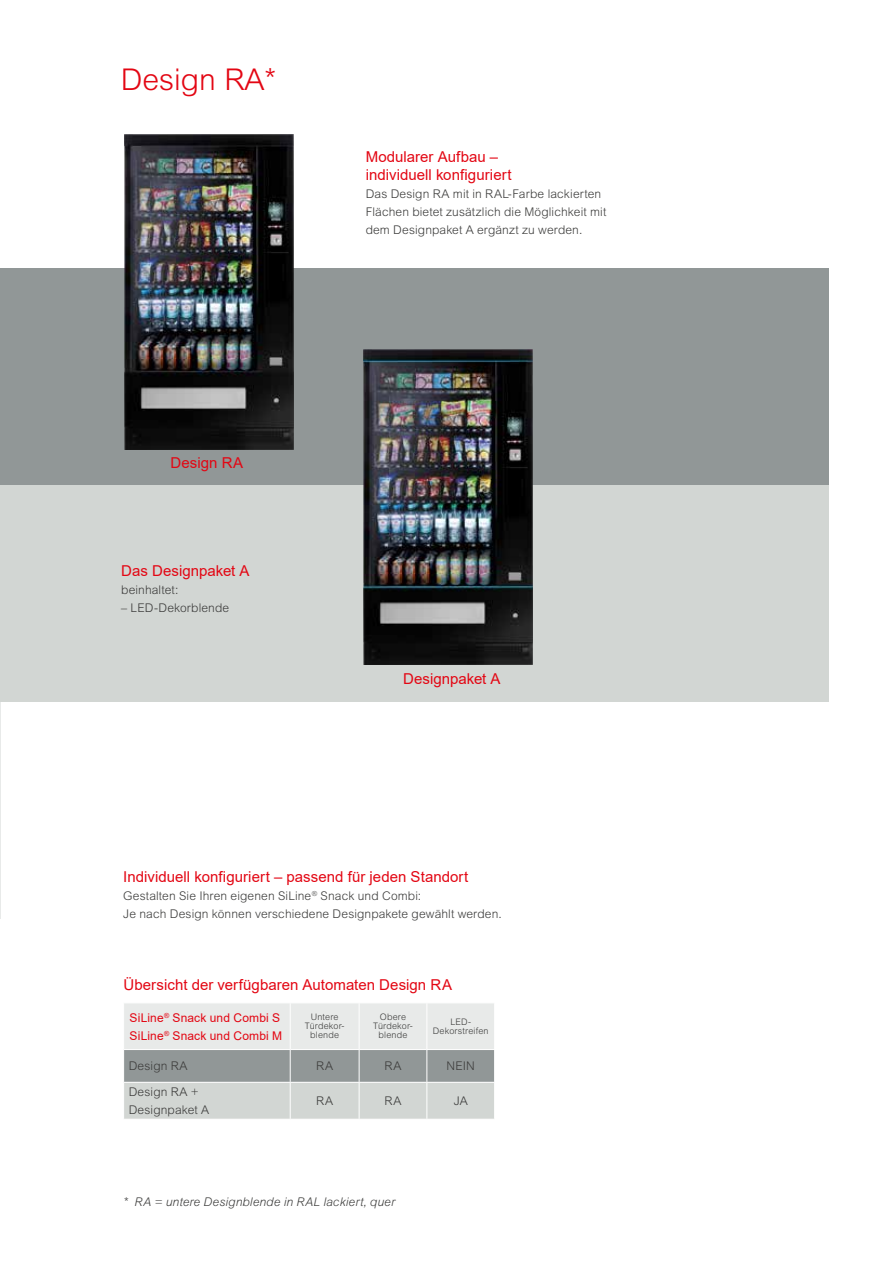
<style>
.page{position:relative;width:893px;height:1263px;background:#fff}
.page>*{position:absolute;margin:0;border:0;box-sizing:border-box;transform-origin:0 0}
.t1{font:300 30px "Arial MT Pro";color:#e30613}
.t2{font:15px/18px "Arial";letter-spacing:.005em;color:#e30613}
.t3{font:300 12px/18px "Arial MT Pro";letter-spacing:.01em;color:#3c3c3b}
.t4{font:12px/18px "Arial";letter-spacing:.01em;color:#e30613}
.t5{font:italic 300 12px "Arial MT Pro";letter-spacing:.01em;color:#3c3c3b}
.t6{font:300 9px/9px "Arial MT Pro";letter-spacing:.02em;color:#3c3c3b;text-align:center}
</style>
<div class="page">
<div style="left:0;top:485px;width:829px;height:217px;background:#d2d6d3"></div>
<hr style="left:0;top:702px;width:1px;height:217px;background:#e8eae9">
<div style="left:0;top:268px;width:829px;height:217px;background:#919797"></div>
<svg style="left:124px;top:1003px;width:370px;height:116px;background:#c9cccb"></svg>
<hr style="left:290px;top:1003px;width:1px;height:46px;background:#fff">
<hr style="left:359px;top:1003px;width:1px;height:46px;background:#fff">
<hr style="left:426px;top:1003px;width:1px;height:46px;background:#fff">
<hr style="left:123px;top:1049px;width:167px;height:1px;background:#fff">
<hr style="left:290px;top:1049px;width:69px;height:1px;background:#fff">
<hr style="left:290px;top:1050px;width:1px;height:32px;background:#fff">
<hr style="left:359px;top:1049px;width:68px;height:1px;background:#fff">
<hr style="left:359px;top:1050px;width:1px;height:32px;background:#fff">
<hr style="left:427px;top:1049px;width:68px;height:1px;background:#fff">
<hr style="left:426px;top:1050px;width:1px;height:32px;background:#fff">
<hr style="left:123px;top:1082px;width:167px;height:1px;background:#fff">
<hr style="left:290px;top:1082px;width:69px;height:1px;background:#fff">
<hr style="left:290px;top:1083px;width:1px;height:36px;background:#fff">
<hr style="left:359px;top:1082px;width:68px;height:1px;background:#fff">
<hr style="left:359px;top:1083px;width:1px;height:36px;background:#fff">
<hr style="left:427px;top:1082px;width:68px;height:1px;background:#fff">
<hr style="left:426px;top:1083px;width:1px;height:36px;background:#fff">
<img style="left:124px;top:134px;width:169px;height:315px">
<img style="left:364px;top:350px;width:169px;height:315px">
<h1 class="t1" style="left:121px;top:61px;width:157px">Design RA*</h1>
<p class="t2" style="left:170px;top:454px;width:74px">Design RA</p>
<p class="t2" style="left:121px;top:562px;width:130px">Das Designpaket A</p>
<p class="t3" style="left:121px;top:581px;width:59px">beinhaltet:</p>
<p class="t3" style="left:121px;top:599px;width:110px">– LED-Dekorblende</p>
<p class="t2" style="left:366px;top:148px;width:147px">Modularer Aufbau – individuell konfiguriert</p>
<p class="t3" style="left:366px;top:185px;width:242px">Das Design RA mit in RAL-Farbe lackierten<br>Flächen bietet zusätzlich die Möglichkeit mit dem Designpaket A ergänzt zu werden.</p>
<p class="t2" style="left:403px;top:670px;width:99px">Designpaket A</p>
<p class="t2" style="left:123px;top:868px;width:347px">Individuell konfiguriert – passend für jeden Standort</p>
<p class="t3" style="left:123px;top:887px;width:380px">Gestalten Sie Ihren eigenen SiLine<sup>®</sup> Snack und Combi:<br>Je nach Design können verschiedene Designpakete gewählt werden.</p>
<p class="t2" style="left:124px;top:976px;width:330px">Übersicht der verfügbaren Automaten Design RA</p>
<p class="t4" style="left:130px;top:1008px;width:154px">SiLine<sup>®</sup> Snack und Combi S<br>SiLine<sup>®</sup> Snack und Combi M</p>
<p class="t6" style="left:305px;top:1013px;width:41px">Untere<br>Türdekor&shy;blende</p>
<p class="t6" style="left:373px;top:1013px;width:41px">Obere<br>Türdekor&shy;blende</p>
<p class="t6" style="left:433px;top:1017px;width:57px">LED-<br>Dekorstreifen</p>
<p class="t3" style="left:129px;top:1057px;width:60px">Design RA</p>
<p class="t3" style="left:316px;top:1057px;width:18px">RA</p>
<p class="t3" style="left:385px;top:1057px;width:18px">RA</p>
<p class="t3" style="left:447px;top:1057px;width:30px">NEIN</p>
<p class="t3" style="left:129px;top:1083px;width:82px">Design RA +<br>Designpaket A</p>
<p class="t3" style="left:316px;top:1092px;width:18px">RA</p>
<p class="t3" style="left:385px;top:1092px;width:18px">RA</p>
<p class="t3" style="left:454px;top:1092px;width:16px">JA</p>
<p class="t5" style="left:123px;top:1195px;width:273px">* RA = untere Designblende in RAL lackiert, quer</p>
</div>
